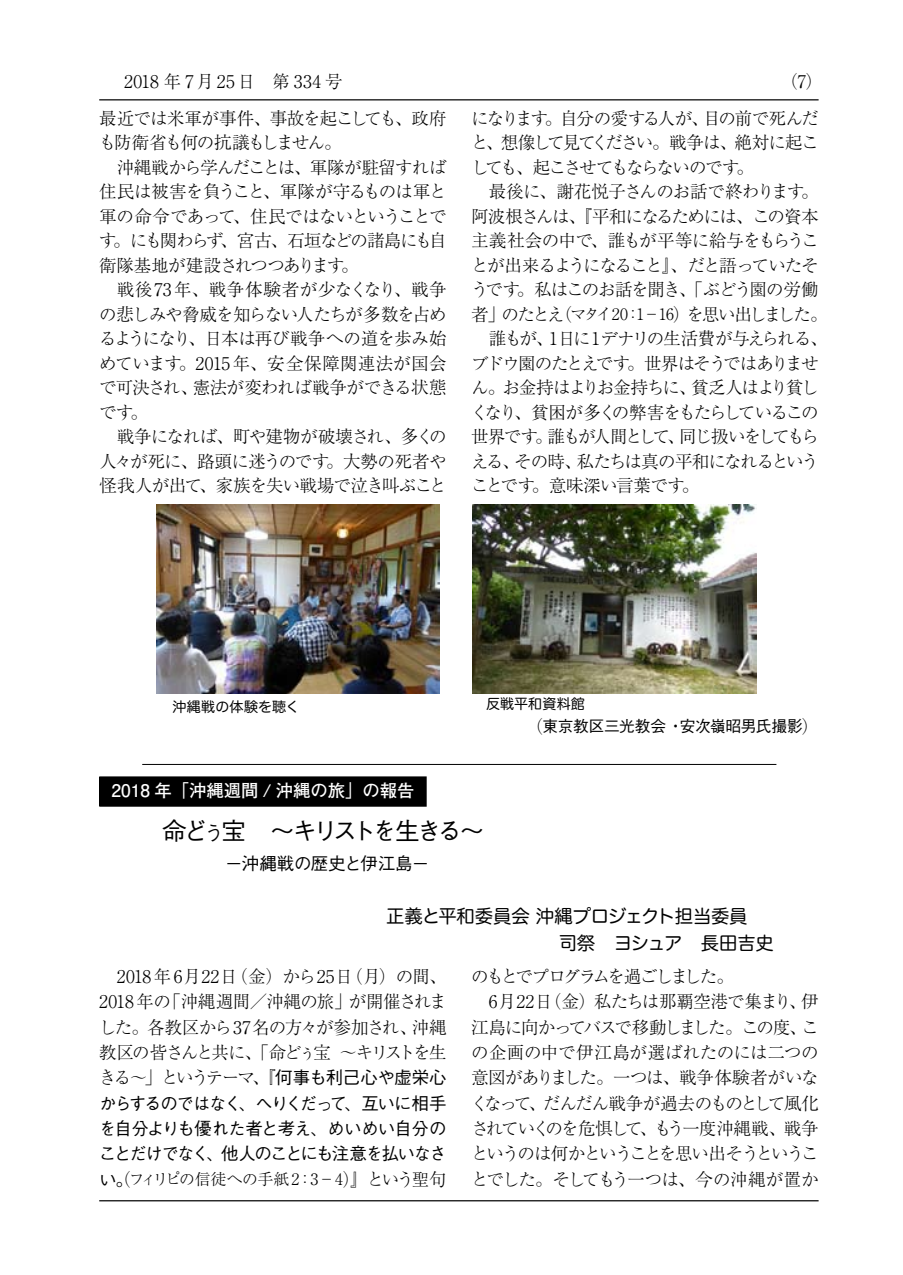
<style>
.page{position:relative;width:903px;height:1275px;background:#fff}
.page>*{position:absolute;margin:0;border:0;box-sizing:border-box;transform-origin:0 0}
.t1{font:500 24.5px "Gothic BBB Pro";letter-spacing:-.155em;color:#000}
.t2{font:18.38px/26.2px "Hira Maru Pro W4";letter-spacing:-.02em;color:#000}
.t3{font:300 17.5px/24.5px "Ryumin Pro";letter-spacing:-.065em;color:#000;text-align:justify}
.t4{font:500 17.5px/25.4px "Gothic BBB Pro";letter-spacing:-.055em;color:#000;text-align:justify}
.t5{font:300 17.5px "Ryumin Pro";letter-spacing:-.025em;color:#000}
.t6{font:300 17.5px "Ryumin Pro";letter-spacing:-.125em;color:#000}
.t7{font:300 17.5px "Ryumin Pro";letter-spacing:-.095em;color:#000}
.t8{font:300 17.5px "Ryumin Pro";letter-spacing:-.035em;color:#000}
.t9{font:300 17.5px "Ryumin Pro";letter-spacing:-.135em;color:#000}
.t10{font:300 17.5px "Ryumin Pro";letter-spacing:-.04em;color:#000}
.t11{font:300 17.5px "Ryumin Pro";letter-spacing:-.09em;color:#000}
.t12{font:300 17.5px "Ryumin Pro";letter-spacing:-.12em;color:#000}
.t13{font:300 17.5px "Ryumin Pro";letter-spacing:-.085em;color:#000}
.t14{font:300 17.5px "Ryumin Pro";letter-spacing:-.015em;color:#000}
.t15{font:300 17.5px "Ryumin Pro";letter-spacing:.035em;color:#000}
.t16{font:500 17.5px "Gothic BBB Pro";letter-spacing:-.015em;color:#000}
.t17{font:700 17.32px "Futo Go B101 Pro";color:#fff}
.t18{font:300 15.75px "Ryumin Pro";letter-spacing:-.02em;color:#000}
.t19{font:500 15.75px "Gothic BBB Pro";letter-spacing:-.02em;color:#000}
.t20{font:14px "Hira Maru Pro N W4";letter-spacing:.01em;color:#000}
.s1{font-size:15.75px}
.s2{font-family:"Ryumin Pro";font-weight:300;font-size:17.5px}
.s3{font-family:"Gothic BBB Pro";font-weight:500;font-size:17.5px}
.s4{font-family:"Gothic BBB Pro";font-weight:500}
.s5{font-size:17.5px}
</style>
<div class="page">
<hr style="left:99px;top:99px;width:719px;height:1px;background:#000">
<hr style="left:99px;top:1200px;width:719px;height:1px;background:#000">
<hr style="left:142px;top:764px;width:634px;height:1px;background:#000">
<img style="left:156px;top:505px;width:284px;height:189px">
<img style="left:472px;top:505px;width:284px;height:189px">
<div style="left:100px;top:777px;width:326px;height:29px;background:#000"></div>
<div style="left:99px;top:776px;width:328px;height:31px;border:1px solid #000"></div>
<p class="t15" style="left:124px;top:68px;width:220px">2018 年 7月25日　第 334 号</p>
<p class="t3" style="left:780px;top:68px;width:44px">（7）</p>
<p class="t3" style="left:99px;top:104px;width:349px">最近では米軍が事件、事故を起こしても、政府も防衛省も何の抗議もしません。</p>
<p class="t3" style="left:99px;top:153px;width:349px;text-indent:18px">沖縄戦から学んだことは、軍隊が駐留すれば住民は被害を負うこと、軍隊が守るものは軍と軍の命令であって、住民ではないということです。にも関わらず、宮古、石垣などの諸島にも自衛隊基地が建設されつつあります。</p>
<p class="t3" style="left:99px;top:276px;width:349px;text-indent:18px">戦後73年、戦争体験者が少なくなり、戦争の悲しみや脅威を知らない人たちが多数を占めるようになり、日本は再び戦争への道を歩み始めています。2015年、安全保障関連法が国会で可決され、憲法が変われば戦争ができる状態です。</p>
<p class="t3" style="left:99px;top:423px;width:349px;text-indent:18px">戦争になれば、町や建物が破壊され、多くの人々が死に、路頭に迷うのです。大勢の死者や怪我人が出て、家族を失い戦場で泣き叫ぶこと</p>
<p class="t3" style="left:471px;top:104px;width:349px">になります。自分の愛する人が、目の前で死んだと、想像して見てください。戦争は、絶対に起こしても、起こさせてもならないのです。</p>
<p class="t5" style="left:489px;top:178px;width:331px">最後に、謝花悦子さんのお話で終わります。</p>
<p class="t3" style="left:471px;top:202px;width:349px">阿波根さんは、『平和になるためには、この資本</p>
<p class="t8" style="left:471px;top:227px;width:349px">主義社会の中で、誰もが平等に給与をもらうこ</p>
<p class="t3" style="left:471px;top:251px;width:349px">とが出来るようになること』、だと語っていたそ</p>
<p class="t3" style="left:471px;top:276px;width:349px">うです。私はこのお話を聞き、「ぶどう園の労働</p>
<p class="t6" style="left:471px;top:300px;width:358px">者」のたとえ（<span class="s1">マタイ20：1－ 16</span>）を思い出しました。</p>
<p class="t10" style="left:489px;top:325px;width:340px">誰もが、1日に1デナリの生活費が与えられる、</p>
<p class="t11" style="left:471px;top:349px;width:349px">ブドウ園のたとえです。世界はそうではありませ</p>
<p class="t3" style="left:471px;top:374px;width:349px">ん。お金持はよりお金持ちに、貧乏人はより貧し</p>
<p class="t12" style="left:471px;top:398px;width:349px">くなり、貧困が多くの弊害をもたらしているこの</p>
<p class="t9" style="left:471px;top:423px;width:349px">世界です。誰もが人間として、同じ扱いをしてもら</p>
<p class="t3" style="left:471px;top:447px;width:349px">える、その時、私たちは真の平和になれるという</p>
<p class="t5" style="left:471px;top:472px;width:230px">ことです。意味深い言葉です。</p>
<p class="t20" style="left:172px;top:694px;width:129px">沖縄戦の体験を聴く</p>
<p class="t17" style="left:112px;top:777px;width:304px">2018 年「沖縄週間 / 沖縄の旅」の報告</p>
<p class="t20" style="left:486px;top:691px;width:100px">反戦平和資料館</p>
<p class="t19" style="left:526px;top:714px;width:295px"><span class="s2">（</span>東京教区三光教会 ・安次嶺昭男氏撮影<span class="s2">）</span></p>
<h1 class="t1" style="left:162px;top:811px;width:324px">命どぅ宝　～キリストを生きる～</h1>
<p class="t16" style="left:225px;top:849px;width:206px">−沖縄戦の歴史と伊江島−</p>
<p class="t2" style="left:540px;top:902px;width:235px;text-indent:-189px"><span class="s3">　　</span>正義と平和委員会 沖縄プロジェクト担当委員<br>　司祭　ヨシュア　長田吉史</p>
<p class="t3" style="left:99px;top:962px;width:349px;line-height:25.4px;text-indent:18px">2018年6月22日（金）から25日（月）の間、2018 年の「沖縄週間／沖縄の旅」が開催されました。各教区から37名の方々が参加され、沖縄教区の皆さんと共に、「命どぅ宝～キリストを生きる～」というテーマ、『<span class="s4">何事も利己心や虚栄心</span></p>
<p class="t4" style="left:99px;top:1088px;width:349px">からするのではなく、へりくだって、互いに相手を自分よりも優れた者と考え、めいめい自分のことだけでなく、他人のことにも注意を払いなさ</p>
<p class="t18" style="left:99px;top:1167px;width:349px"><span class="s3">い。</span><span class="s5">（</span>フィリピの信徒への手紙 2：3－ 4<span class="s5">）』という聖句</span></p>
<p class="t6" style="left:471px;top:962px;width:264px">のもとでプログラムを過ごしました。</p>
<p class="t5" style="left:489px;top:988px;width:331px">6月22日（金）私たちは那覇空港で集まり、伊</p>
<p class="t13" style="left:471px;top:1013px;width:349px">江島に向かってバスで移動しました。この度、こ</p>
<p class="t14" style="left:471px;top:1039px;width:349px">の企画の中で伊江島が選ばれたのには二つの</p>
<p class="t8" style="left:471px;top:1064px;width:349px">意図がありました。一つは、戦争体験者がいな</p>
<p class="t3" style="left:471px;top:1089px;width:349px">くなって、だんだん戦争が過去のものとして風化</p>
<p class="t7" style="left:471px;top:1115px;width:349px">されていくのを危惧して、もう一度沖縄戦、戦争</p>
<p class="t7" style="left:471px;top:1140px;width:349px">というのは何かということを思い出そうというこ</p>
<p class="t3" style="left:471px;top:1166px;width:349px">とでした。そしてもう一つは、今の沖縄が置か</p>
</div>
